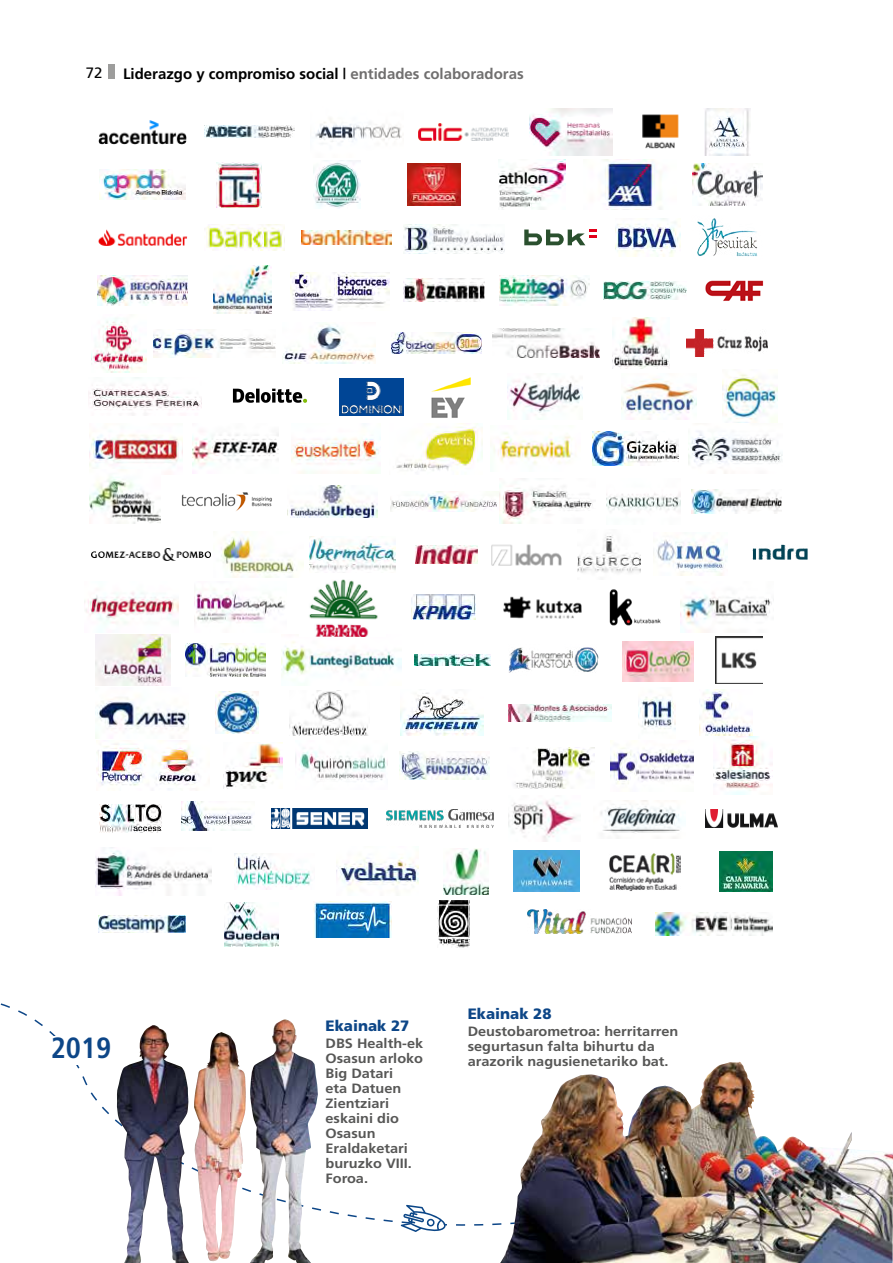
<style>
.page{position:relative;width:893px;height:1263px;background:#fff}
.page>*{position:absolute;margin:0;border:0;box-sizing:border-box;transform-origin:0 0}
.t1{font:700 condensed 29.25px "Frutiger";color:#0d4687}
.t2{font:700 15px "Frutiger";color:#000}
.t3{font:900 15px "Frutiger";color:#0d4687}
.t4{font:15px "Frutiger";color:#000}
.t5{font:700 13.5px/15px "Frutiger";color:#575756;scale:1.08 1}
.s1{color:#706f6f}
</style>
<div class="page">
<div style="left:108px;top:65px;width:7px;height:14px;background:#9d9d9c"></div>
<svg style="left:126px;top:1226px;width:108px;height:5px"></svg>
<svg style="left:0;top:1003px;width:740px;height:223px"></svg>
<svg style="left:524px;top:230px;width:73px;height:15px"></svg>
<img style="left:528px;top:909px;width:104px;height:24px">
<img style="left:205px;top:126px;width:89px;height:12px">
<img style="left:217px;top:162px;width:45px;height:45px">
<img style="left:204px;top:225px;width:80px;height:25px">
<img style="left:214px;top:266px;width:58px;height:47px">
<img style="left:154px;top:330px;width:121px;height:28px">
<img style="left:232px;top:388px;width:76px;height:15px">
<img style="left:193px;top:431px;width:85px;height:43px">
<img style="left:181px;top:492px;width:91px;height:19px">
<img style="left:221px;top:531px;width:82px;height:46px">
<img style="left:85px;top:592px;width:93px;height:32px">
<img style="left:185px;top:644px;width:81px;height:32px">
<img style="left:216px;top:692px;width:42px;height:42px">
<img style="left:225px;top:742px;width:58px;height:47px">
<img style="left:181px;top:801px;width:71px;height:29px">
<img style="left:234px;top:853px;width:78px;height:36px">
<img style="left:225px;top:902px;width:54px;height:44px">
<img style="left:98px;top:120px;width:89px;height:24px">
<img style="left:99px;top:169px;width:86px;height:31px">
<img style="left:98px;top:229px;width:89px;height:17px">
<img style="left:97px;top:275px;width:90px;height:30px">
<img style="left:91px;top:318px;width:56px;height:54px">
<img style="left:89px;top:378px;width:113px;height:38px">
<img style="left:89px;top:434px;width:93px;height:36px">
<img style="left:90px;top:476px;width:70px;height:47px">
<img style="left:91px;top:548px;width:119px;height:12px">
<img style="left:752px;top:544px;width:56px;height:16px">
<img style="left:96px;top:635px;width:74px;height:50px">
<img style="left:96px;top:697px;width:93px;height:41px">
<img style="left:96px;top:740px;width:103px;height:46px">
<img style="left:100px;top:804px;width:62px;height:28px">
<img style="left:96px;top:847px;width:116px;height:48px">
<img style="left:99px;top:916px;width:87px;height:16px">
<img style="left:315px;top:118px;width:87px;height:26px">
<img style="left:313px;top:162px;width:48px;height:46px">
<img style="left:301px;top:231px;width:90px;height:13px">
<img style="left:290px;top:273px;width:100px;height:38px">
<img style="left:283px;top:324px;width:93px;height:40px">
<div style="left:339px;top:378px;width:64px;height:37px;background:#004595"></div>
<img style="left:341px;top:381px;width:61px;height:33px">
<img style="left:291px;top:438px;width:89px;height:36px">
<img style="left:290px;top:486px;width:88px;height:31px">
<img style="left:310px;top:536px;width:85px;height:35px">
<img style="left:194px;top:589px;width:91px;height:34px">
<img style="left:281px;top:641px;width:120px;height:35px">
<img style="left:292px;top:690px;width:76px;height:45px">
<img style="left:295px;top:748px;width:93px;height:34px">
<img style="left:271px;top:809px;width:97px;height:19px">
<img style="left:338px;top:857px;width:81px;height:33px">
<img style="left:419px;top:123px;width:90px;height:17px">
<img style="left:408px;top:163px;width:53px;height:43px">
<img style="left:404px;top:225px;width:100px;height:28px">
<img style="left:404px;top:279px;width:80px;height:23px">
<img style="left:391px;top:332px;width:90px;height:22px">
<img style="left:431px;top:377px;width:40px;height:41px">
<img style="left:396px;top:423px;width:86px;height:48px">
<img style="left:390px;top:491px;width:108px;height:21px">
<img style="left:416px;top:545px;width:61px;height:18px">
<img style="left:412px;top:594px;width:64px;height:26px">
<img style="left:414px;top:654px;width:76px;height:12px">
<img style="left:400px;top:692px;width:83px;height:44px">
<img style="left:400px;top:752px;width:90px;height:27px">
<img style="left:386px;top:810px;width:108px;height:17px">
<img style="left:444px;top:848px;width:44px;height:46px">
<img style="left:314px;top:901px;width:78px;height:36px">
<img style="left:530px;top:108px;width:83px;height:48px">
<img style="left:499px;top:159px;width:66px;height:51px">
<img style="left:500px;top:275px;width:89px;height:30px">
<img style="left:613px;top:318px;width:56px;height:50px">
<img style="left:507px;top:377px;width:75px;height:43px">
<img style="left:493px;top:432px;width:79px;height:33px">
<img style="left:500px;top:485px;width:93px;height:39px">
<img style="left:491px;top:544px;width:71px;height:22px">
<img style="left:503px;top:596px;width:79px;height:23px">
<img style="left:509px;top:647px;width:90px;height:26px">
<img style="left:509px;top:704px;width:102px;height:17px">
<img style="left:514px;top:747px;width:81px;height:41px">
<img style="left:509px;top:800px;width:68px;height:41px">
<img style="left:513px;top:851px;width:66px;height:41px">
<img style="left:437px;top:900px;width:32px;height:48px">
<img style="left:642px;top:114px;width:37px;height:35px">
<img style="left:603px;top:159px;width:59px;height:51px">
<img style="left:615px;top:218px;width:66px;height:39px">
<img style="left:604px;top:281px;width:82px;height:18px">
<img style="left:493px;top:329px;width:107px;height:28px">
<img style="left:622px;top:378px;width:74px;height:42px">
<img style="left:592px;top:432px;width:87px;height:34px">
<img style="left:606px;top:493px;width:75px;height:19px">
<img style="left:578px;top:535px;width:63px;height:38px">
<img style="left:609px;top:589px;width:52px;height:37px">
<img style="left:623px;top:642px;width:70px;height:40px">
<img style="left:638px;top:694px;width:37px;height:36px">
<img style="left:610px;top:740px;width:83px;height:44px">
<img style="left:600px;top:801px;width:81px;height:37px">
<img style="left:609px;top:853px;width:71px;height:38px">
<img style="left:704px;top:108px;width:47px;height:48px">
<img style="left:692px;top:164px;width:70px;height:41px">
<img style="left:697px;top:218px;width:61px;height:39px">
<img style="left:705px;top:280px;width:59px;height:21px">
<img style="left:687px;top:330px;width:81px;height:26px">
<img style="left:722px;top:373px;width:55px;height:50px">
<img style="left:689px;top:431px;width:93px;height:43px">
<img style="left:692px;top:489px;width:90px;height:24px">
<img style="left:653px;top:539px;width:73px;height:37px">
<img style="left:681px;top:593px;width:91px;height:39px">
<img style="left:716px;top:637px;width:46px;height:46px">
<img style="left:699px;top:690px;width:53px;height:46px">
<img style="left:714px;top:736px;width:58px;height:59px">
<img style="left:705px;top:809px;width:72px;height:18px">
<img style="left:719px;top:851px;width:54px;height:40px">
<img style="left:655px;top:912px;width:117px;height:23px">
<img style="left:309px;top:579px;width:69px;height:58px">
<svg style="left:401px;top:1205px;width:45px;height:27px"></svg>
<div style="left:48px;top:1036px;width:67px;height:28px;background:#fff"></div>
<div style="left:326px;top:1037px;width:106px;height:145px;background:#fff"></div>
<div style="left:326px;top:1019px;width:93px;height:12px;background:#fff"></div>
<div style="left:468px;top:1025px;width:218px;height:41px;background:#fff"></div>
<div style="left:468px;top:1007px;width:93px;height:12px;background:#fff"></div>
<img style="left:250px;top:1019px;width:68px;height:244px">
<img style="left:500px;top:1062px;width:393px;height:201px">
<p class="t4" style="left:86px;top:64px;width:18px">72</p>
<p class="t2" style="left:123px;top:65px;width:402px">Liderazgo y compromiso social | <span class="s1">entidades colaboradoras</span></p>
<p class="t3" style="left:468px;top:1005px;width:85px">Ekainak 28</p>
<p class="t3" style="left:326px;top:1017px;width:85px">Ekainak 27</p>
<p class="t5" style="left:468px;top:1023px;width:196px">Deustobarometroa: herritarren segurtasun falta bihurtu da arazorik nagusienetariko bat.</p>
<h1 class="t1" style="left:51px;top:1030px;width:62px">2019</h1>
<p class="t5" style="left:326px;top:1035px;width:92px">DBS Health-ek<br>Osasun arloko<br>Big Datari<br>eta Datuen<br>Zientziari eskaini dio<br>Osasun<br>Eraldaketari buruzko VIII.<br>Foroa.</p>
</div>
